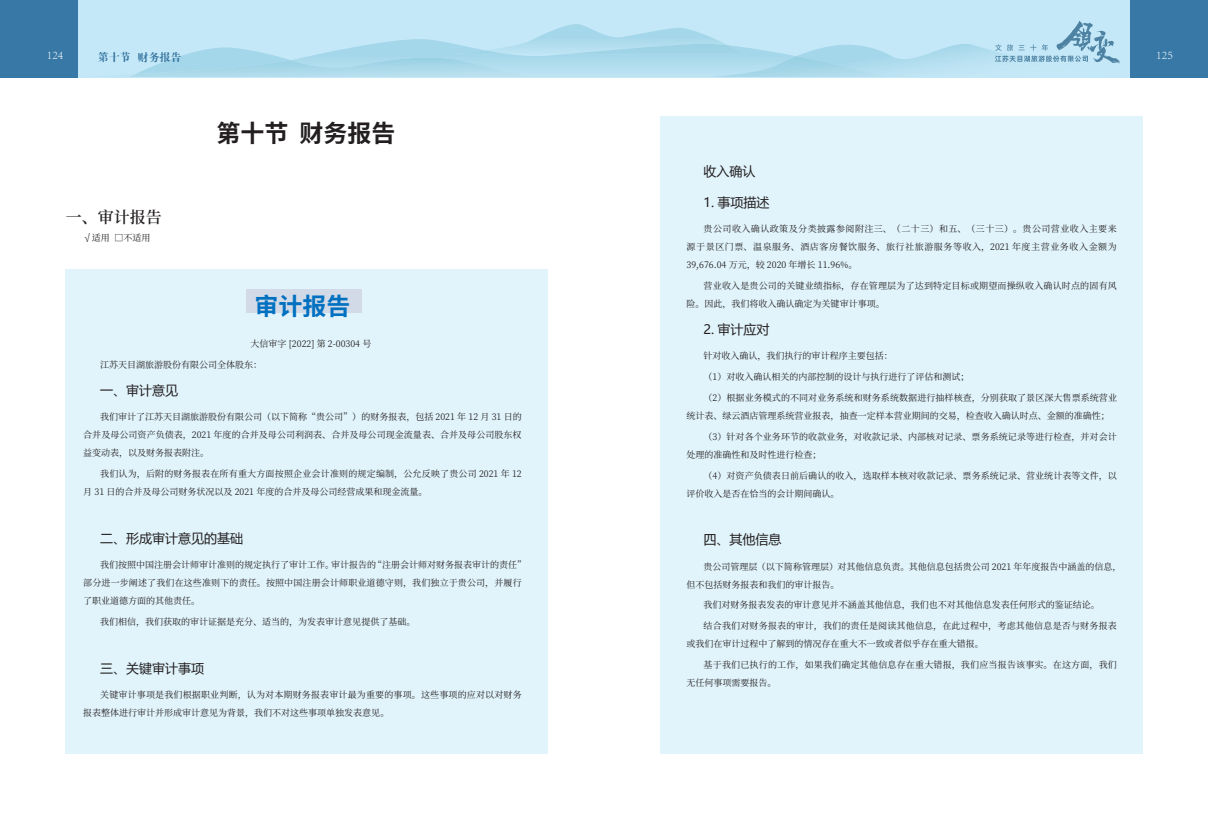
<style>
.page{position:relative;width:1208px;height:825px;background:#fff}
.page>*{position:absolute;margin:0;border:0;box-sizing:border-box;transform-origin:0 0}
.t1{font:700 24px "Source Han Sans CN";color:#231f20}
.t2{font:700 24px "Source Han Sans CN";color:#0070c0}
.t3{font:600 16px "Source Han Serif SC";color:#231f20}
.t4{font:13px "Microsoft Ya Hei";color:#231f20}
.t5{font:300 12px "Adobe Song Std";color:#fff}
.t6{font:11px "FZDBSK GBK1 0";color:#35739e}
.内容-正常字{font:9px/18px "Source Han Serif SC";color:#231f20}
.内容-正常字-2{font:9px/18px "Source Han Serif SC";letter-spacing:.02em;color:#231f20}
.内容-正常字-3{font:9px/18px "Source Han Serif SC";letter-spacing:.025em;color:#231f20}
</style>
<div class="page">
<div style="left:78px;top:0;width:1053px;height:78px;background:#c4e8f8"></div>
<img style="left:798px;top:44px;width:197px;height:29px">
<img style="left:534px;top:24px;width:180px;height:15px">
<img style="left:710px;top:56px;width:177px;height:21px">
<div style="left:1130px;top:0;width:78px;height:78px;background:#3778a6"></div>
<div style="left:0;top:0;width:78px;height:78px;background:#3778a6"></div>
<svg style="left:995px;top:21px;width:125px;height:43px"></svg>
<div style="left:65px;top:269px;width:482px;height:485px;background:#e1f4fc"></div>
<div style="left:660px;top:116px;width:482px;height:638px;background:#e1f4fc"></div>
<div style="left:246px;top:289px;width:116px;height:23px;background:#d2dae7"></div>
<h3 class="t5" style="left:47px;top:48px;width:18px">124</h3>
<p class="t6" style="left:98px;top:51px;width:85px">第十节 财务报告</p>
<h3 class="t5" style="left:1156px;top:48px;width:18px">125</h3>
<p class="t3" style="left:66px;top:208px;width:98px">一、审计报告</p>
<p class="内容-正常字" style="left:83px;top:229px;width:69px">√适用 □不适用</p>
<p class="t1" style="left:216px;top:120px;width:180px">第十节 财务报告</p>
<p class="t2" style="left:254px;top:293px;width:97px">审计报告</p>
<p class="内容-正常字" style="left:251px;top:335px;width:122px">大信审字 [2022] 第 2-00304 号</p>
<p class="内容-正常字" style="left:100px;top:356px;width:164px">江苏天目湖旅游股份有限公司全体股东：</p>
<p class="t4" style="left:100px;top:382px;width:79px">一、审计意见</p>
<p class="内容-正常字" style="left:83px;top:408px;width:440px;text-align:justify;text-indent:17px">我们审计了江苏天目湖旅游股份有限公司（以下简称“贵公司”）的财务报表，包括 2021 年 12 月 31 日的合并及母公司资产负债表，2021 年度的合并及母公司利润表、合并及母公司现金流量表、合并及母公司股东权益变动表，以及财务报表附注。</p>
<p class="内容-正常字" style="left:83px;top:465px;width:440px;text-indent:17px">我们认为，后附的财务报表在所有重大方面按照企业会计准则的规定编制，公允反映了贵公司 2021 年 12月 31 日的合并及母公司财务状况以及 2021 年度的合并及母公司经营成果和现金流量。</p>
<p class="t4" style="left:100px;top:530px;width:144px">二、形成审计意见的基础</p>
<p class="内容-正常字" style="left:83px;top:556px;width:444px;text-indent:17px">我们按照中国注册会计师审计准则的规定执行了审计工作。审计报告的“注册会计师对财务报表审计的责任”部分进一步阐述了我们在这些准则下的责任。按照中国注册会计师职业道德守则，我们独立于贵公司，并履行了职业道德方面的其他责任。</p>
<p class="内容-正常字" style="left:100px;top:613px;width:317px">我们相信，我们获取的审计证据是充分、适当的，为发表审计意见提供了基础。</p>
<p class="t4" style="left:100px;top:659px;width:105px">三、关键审计事项</p>
<p class="内容-正常字-2" style="left:83px;top:686px;width:440px;text-indent:17px">关键审计事项是我们根据职业判断，认为对本期财务报表审计最为重要的事项。这些事项的应对以对财务报表整体进行审计并形成审计意见为背景，我们不对这些事项单独发表意见。</p>
<p class="t4" style="left:703px;top:162px;width:53px">收入确认</p>
<p class="t4" style="left:703px;top:193px;width:68px">1. 事项描述</p>
<p class="内容-正常字" style="left:686px;top:220px;width:432px;text-align:justify;text-indent:17px">贵公司收入确认政策及分类披露参阅附注三、（二十三）和五、（三十三）。贵公司营业收入主要来源于景区门票、温泉服务、酒店客房餐饮服务、旅行社旅游服务等收入，2021 年度主营业务收入金额为39,676.04 万元，较 2020 年增长 11.96%。</p>
<p class="内容-正常字-2" style="left:686px;top:277px;width:432px;text-indent:17px">营业收入是贵公司的关键业绩指标，存在管理层为了达到特定目标或期望而操纵收入确认时点的固有风险。因此，我们将收入确认确定为关键审计事项。</p>
<p class="t4" style="left:703px;top:320px;width:68px">2. 审计应对</p>
<p class="内容-正常字" style="left:703px;top:347px;width:190px">针对收入确认，我们执行的审计程序主要包括：</p>
<p class="内容-正常字" style="left:703px;top:368px;width:267px">（1）对收入确认相关的内部控制的设计与执行进行了评估和测试；</p>
<p class="内容-正常字" style="left:686px;top:389px;width:432px;text-indent:17px">（2）根据业务模式的不同对业务系统和财务系统数据进行抽样核查，分别获取了景区深大售票系统营业统计表、绿云酒店管理系统营业报表，抽查一定样本营业期间的交易，检查收入确认时点、金额的准确性；</p>
<p class="内容-正常字" style="left:686px;top:428px;width:432px;text-indent:17px">（3）针对各个业务环节的收款业务，对收款记录、内部核对记录、票务系统记录等进行检查，并对会计处理的准确性和及时性进行检查；</p>
<p class="内容-正常字" style="left:686px;top:466px;width:432px;text-indent:17px">（4）对资产负债表日前后确认的收入，选取样本核对收款记录、票务系统记录、营业统计表等文件，以评价收入是否在恰当的会计期间确认。</p>
<p class="t4" style="left:703px;top:531px;width:79px">四、其他信息</p>
<p class="内容-正常字" style="left:686px;top:557px;width:436px;text-indent:17px">贵公司管理层（以下简称管理层）对其他信息负责。其他信息包括贵公司 2021 年年度报告中涵盖的信息，但不包括财务报表和我们的审计报告。</p>
<p class="内容-正常字" style="left:703px;top:596px;width:397px">我们对财务报表发表的审计意见并不涵盖其他信息，我们也不对其他信息发表任何形式的鉴证结论。</p>
<p class="内容-正常字-2" style="left:686px;top:617px;width:432px;text-indent:17px">结合我们对财务报表的审计，我们的责任是阅读其他信息，在此过程中，考虑其他信息是否与财务报表或我们在审计过程中了解到的情况存在重大不一致或者似乎存在重大错报。</p>
<p class="内容-正常字-3" style="left:686px;top:656px;width:432px;text-indent:17px">基于我们已执行的工作，如果我们确定其他信息存在重大错报，我们应当报告该事实。在这方面，我们无任何事项需要报告。</p>
</div>
